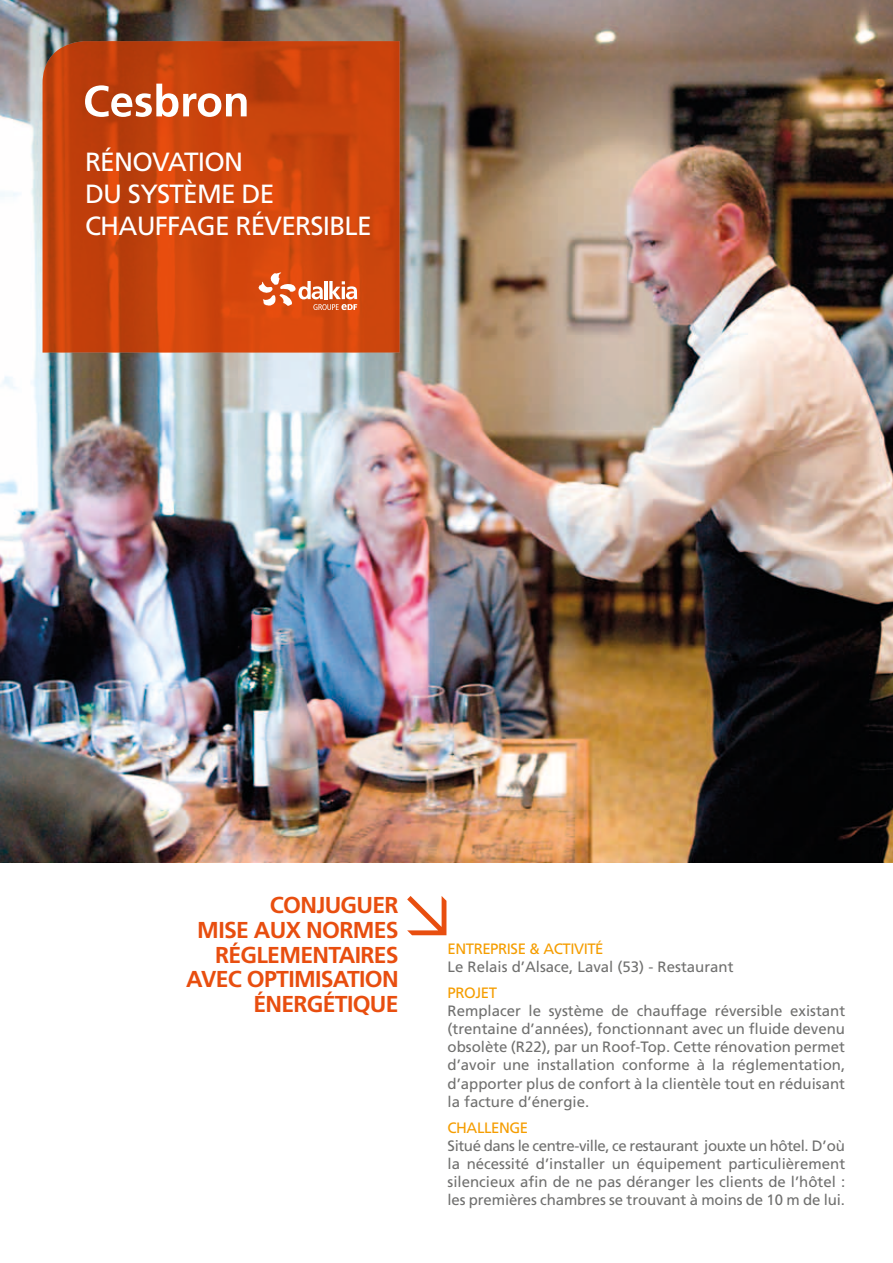
<style>
.page{position:relative;width:893px;height:1263px;background:#fff}
.page>*{position:absolute;margin:0;border:0;box-sizing:border-box;transform-origin:0 0}
.t1{font:26.25px/31.5px "Frutiger LT Pro";letter-spacing:-.03em;color:#fff}
.t2{font:700 22.95px/24.6px "Frutiger LT Std";letter-spacing:-.03em;color:#e84e0f;text-align:right}
.t3{font:15px/18px "Frutiger LT Pro";color:#70706f;text-align:justify}
.t4{font:15px "Frutiger LT Pro";letter-spacing:-.03em;color:#f59d00}
</style>
<div class="page">
<img style="left:0;top:0;width:893px;height:862px">
<svg style="left:43px;top:41px;width:357px;height:312px;background:#c9440d"></svg>
<svg style="left:85px;top:84px;width:162px;height:33px"></svg>
<svg style="left:259px;top:272px;width:98px;height:38px"></svg>
<svg style="left:407px;top:896px;width:39px;height:39px"></svg>
<h1 class="t1" style="left:85px;top:147px;width:288px">Rénovation<br>du système de chauffage réversible</h1>
<h2 class="t2" style="left:186px;top:893px;width:214px">CONJUGUER<br>MISE AUX NORMES<br>RÉGLEMENTAIRES<br>AVEC OPTIMISATION<br>ÉNERGÉTIQUE</h2>
<p class="t4" style="left:448px;top:940px;width:158px">E ntreprise &amp; Activité</p>
<p class="t3" style="left:448px;top:958px;width:287px">Le Relais d’Alsace, Laval (53) - Restaurant</p>
<p class="t4" style="left:448px;top:984px;width:51px">Projet</p>
<p class="t3" style="left:448px;top:1002px;width:399px">Remplacer le système de chauffage réversible existant (trentaine d’années), fonctionnant avec un fluide devenu obsolète (R22), par un Roof-Top. Cette rénovation permet d’avoir une installation conforme à la réglementation, d’apporter plus de confort à la clientèle tout en réduisant la facture d’énergie.</p>
<p class="t4" style="left:448px;top:1119px;width:82px">Challenge</p>
<p class="t3" style="left:448px;top:1137px;width:399px">Situé dans le centre-ville, ce restaurant jouxte un hôtel. D’où la nécessité d’installer un équipement particulièrement silencieux afin de ne pas déranger les clients de l’hôtel : les premières chambres se trouvant à moins de 10 m de lui.</p>
</div>
